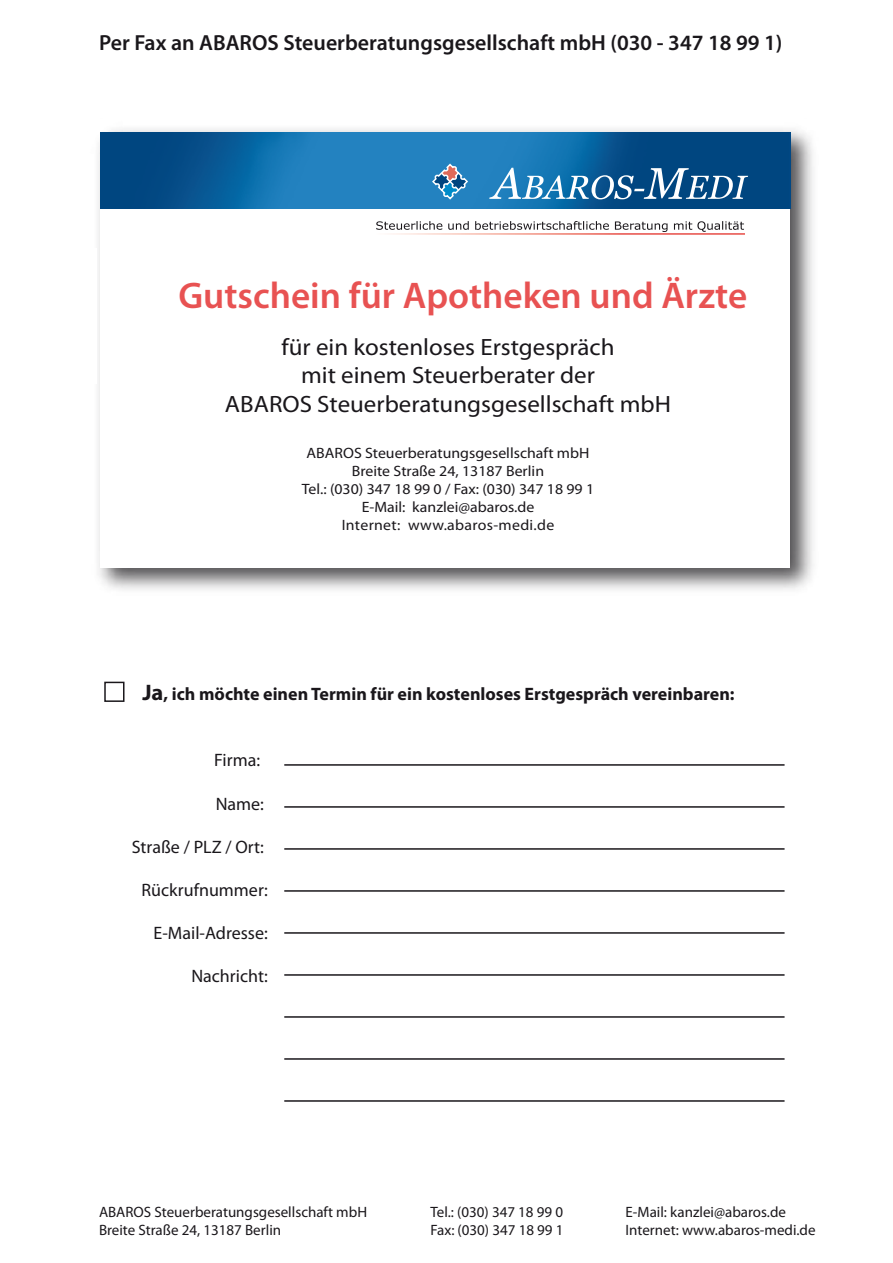
<style>
.page{position:relative;width:893px;height:1263px;background:#fff}
.page>*{position:absolute;margin:0;border:0;box-sizing:border-box;transform-origin:0 0}
.t1{font:600 37.2px "Myriad Pro";color:#e85252}
.t2{font:23.7px/28.3px "Myriad Pro";color:#1a171b;text-align:center;scale:1.05 1}
.t3{font:600 21.9px "Myriad Pro";color:#1a171b}
.t4{font:18px "Myriad Pro";color:#1a171b}
.t5{font:700 18px "Myriad Pro";color:#1a171b}
.t6{font:15px/18px "Myriad Pro";color:#1a171b;text-align:center;scale:1.05 1}
.t7{font:15px/18px "Myriad Pro";color:#1a171b}
.s1{font-size:22.5px}
</style>
<div class="page">
<img style="left:98px;top:129px;width:715px;height:461px">
<div style="left:100px;top:132px;width:690px;height:435px;background:#fff"></div>
<img style="left:100px;top:133px;width:690px;height:76px">
<div style="left:104px;top:682px;width:20px;height:20px;border:2px solid #1a171b"></div>
<hr style="left:284px;top:764px;width:500px;height:2px;background:#1a171b">
<hr style="left:284px;top:806px;width:500px;height:2px;background:#1a171b">
<hr style="left:284px;top:848px;width:500px;height:2px;background:#1a171b">
<hr style="left:284px;top:890px;width:500px;height:2px;background:#1a171b">
<hr style="left:284px;top:932px;width:500px;height:2px;background:#1a171b">
<hr style="left:284px;top:974px;width:500px;height:2px;background:#1a171b">
<hr style="left:284px;top:1016px;width:500px;height:2px;background:#1a171b">
<hr style="left:284px;top:1058px;width:500px;height:2px;background:#1a171b">
<hr style="left:284px;top:1100px;width:500px;height:2px;background:#1a171b">
<svg style="left:376px;top:162px;width:372px;height:70px"></svg>
<h3 class="t3" style="left:99px;top:28px;width:685px">Per Fax an ABAROS Steuerberatungsgesellschaft mbH (030 - 347 18 99 1)</h3>
<h1 class="t1" style="left:178px;top:272px;width:570px">Gutschein für Apotheken und Ärzte</h1>
<h2 class="t2" style="left:225px;top:332px;width:426px">für ein kostenloses Erstgespräch<br>mit einem Steuerberater der<br>ABAROS Steuerberatungsgesellschaft mbH</h2>
<p class="t6" style="left:302px;top:444px;width:280px">ABAROS Steuerberatungsgesellschaft mbH Breite Straße 24, 13187 Berlin<br>Tel.: (030) 347 18 99 0 / Fax: (030) 347 18 99 1<br>E-Mail: kanzlei@abaros.de<br>Internet: www.abaros-medi.de</p>
<p class="t5" style="left:142px;top:683px;width:594px"><span class="s1">Ja</span>, ich möchte einen Termin für ein kostenloses Erstgespräch vereinbaren:</p>
<p class="t4" style="left:214px;top:749px;width:47px">Firma:</p>
<p class="t4" style="left:216px;top:792px;width:50px">Name:</p>
<p class="t4" style="left:132px;top:836px;width:134px">Straße / PLZ / Ort:</p>
<p class="t4" style="left:142px;top:879px;width:128px">Rückrufnummer:</p>
<p class="t4" style="left:154px;top:922px;width:116px">E-Mail-Adresse:</p>
<p class="t4" style="left:191px;top:965px;width:78px">Nachricht:</p>
<p class="t7" style="left:99px;top:1202px;width:270px">ABAROS Steuerberatungsgesellschaft mbH<br>Breite Straße 24, 13187 Berlin</p>
<p class="t7" style="left:430px;top:1202px;width:134px">Tel.: (030) 347 18 99 0<br>Fax: (030) 347 18 99 1</p>
<p class="t7" style="left:626px;top:1202px;width:192px">E-Mail: kanzlei@abaros.de<br>Internet: www.abaros-medi.de</p>
</div>
